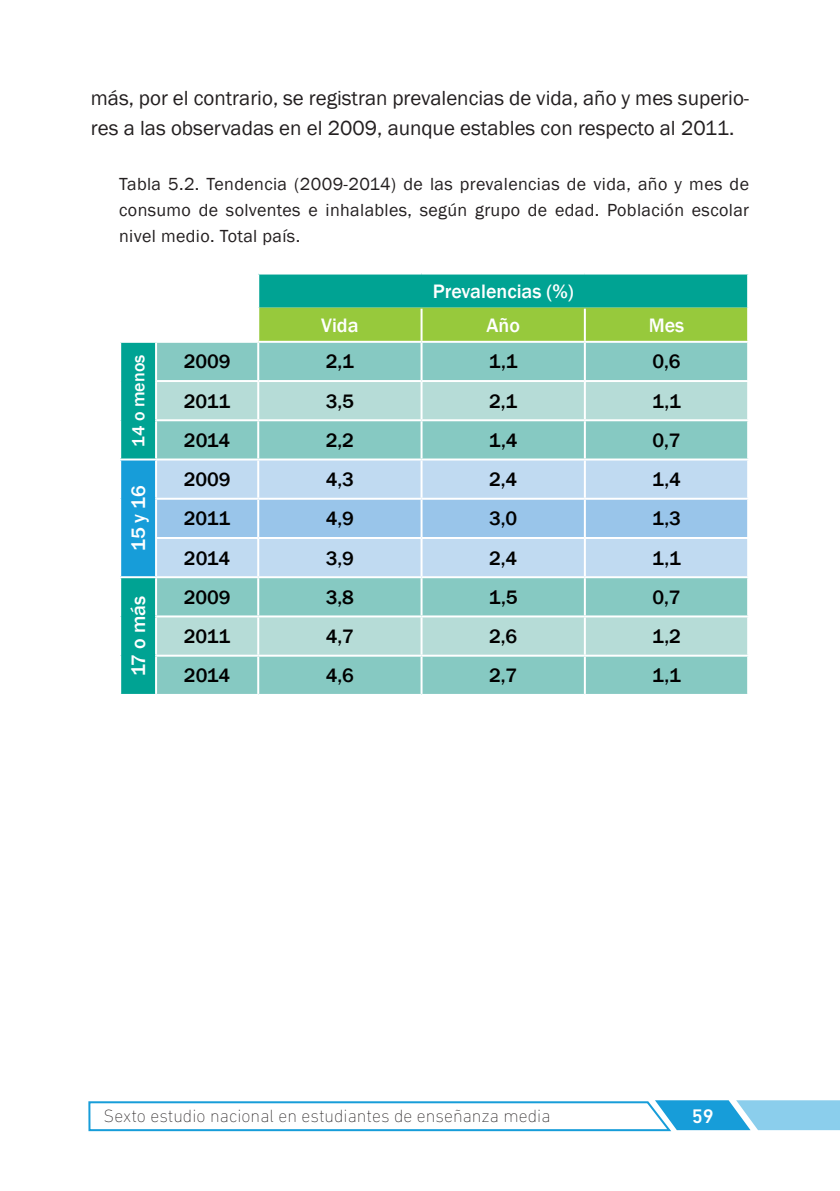
<style>
.page{position:relative;width:840px;height:1191px;background:#fff}
.page>*{position:absolute;margin:0;border:0;box-sizing:border-box;transform-origin:0 0}
.t1{font:21px/30px "Franklin Gothic";color:#231f20}
.t2{font:500 20px "Franklin Gothic";color:#000}
.t3{font:500 20px "Franklin Gothic";color:#fff}
.t4{font:500 20px "DIN Next LT Pro";color:#fff}
.epigrafes{font:18px/26px "Franklin Gothic";letter-spacing:.02em;color:#231f20;text-align:justify}
.t5{font:200 18px "DIN Next LT Pro";color:#231f20}
.t6{font:500 18px "Franklin Gothic";color:#fff}
</style>
<div class="page">
<svg style="left:88px;top:1100px;width:751px;height:32px"></svg>
<div style="left:121px;top:343px;width:34px;height:351px;background:#00a393"></div>
<svg style="left:259px;top:274px;width:487px;height:67px;background:#4eb76a"></svg>
<div style="left:157px;top:343px;width:589px;height:351px;background:#86c9c2"></div>
<svg style="left:157px;top:382px;width:589px;height:272px;background:#9ed2cc"></svg>
<div style="left:120px;top:459px;width:36px;height:118px;background:#179dd9"></div>
<div style="left:157px;top:460px;width:589px;height:116px;background:#c0daf1"></div>
<div style="left:157px;top:500px;width:589px;height:37px;background:#99c5ea"></div>
<hr style="left:257px;top:343px;width:2px;height:37px;background:#fff">
<hr style="left:420px;top:343px;width:2px;height:37px;background:#fff">
<hr style="left:583px;top:343px;width:2px;height:37px;background:#fff">
<hr style="left:155px;top:380px;width:103px;height:2px;background:#fff">
<hr style="left:258px;top:380px;width:163px;height:2px;background:#fff">
<hr style="left:257px;top:382px;width:2px;height:37px;background:#fff">
<hr style="left:421px;top:380px;width:163px;height:2px;background:#fff">
<hr style="left:420px;top:382px;width:2px;height:37px;background:#fff">
<hr style="left:584px;top:380px;width:164px;height:2px;background:#fff">
<hr style="left:583px;top:382px;width:2px;height:37px;background:#fff">
<hr style="left:155px;top:419px;width:103px;height:2px;background:#fff">
<hr style="left:258px;top:419px;width:163px;height:2px;background:#fff">
<hr style="left:257px;top:421px;width:2px;height:37px;background:#fff">
<hr style="left:421px;top:419px;width:163px;height:2px;background:#fff">
<hr style="left:420px;top:421px;width:2px;height:37px;background:#fff">
<hr style="left:584px;top:419px;width:164px;height:2px;background:#fff">
<hr style="left:583px;top:421px;width:2px;height:37px;background:#fff">
<hr style="left:119px;top:458px;width:37px;height:2px;background:#fff">
<hr style="left:119px;top:460px;width:2px;height:39px;background:#fff">
<hr style="left:119px;top:499px;width:2px;height:39px;background:#fff">
<hr style="left:119px;top:538px;width:2px;height:38px;background:#fff">
<hr style="left:156px;top:458px;width:102px;height:2px;background:#fff">
<hr style="left:155px;top:460px;width:2px;height:38px;background:#fff">
<hr style="left:258px;top:458px;width:163px;height:2px;background:#fff">
<hr style="left:257px;top:460px;width:2px;height:38px;background:#fff">
<hr style="left:421px;top:458px;width:163px;height:2px;background:#fff">
<hr style="left:420px;top:460px;width:2px;height:38px;background:#fff">
<hr style="left:584px;top:458px;width:164px;height:2px;background:#fff">
<hr style="left:583px;top:460px;width:2px;height:38px;background:#fff">
<hr style="left:155px;top:498px;width:103px;height:2px;background:#fff">
<hr style="left:155px;top:500px;width:2px;height:37px;background:#fff">
<hr style="left:258px;top:498px;width:163px;height:2px;background:#fff">
<hr style="left:257px;top:500px;width:2px;height:37px;background:#fff">
<hr style="left:421px;top:498px;width:163px;height:2px;background:#fff">
<hr style="left:420px;top:500px;width:2px;height:37px;background:#fff">
<hr style="left:584px;top:498px;width:164px;height:2px;background:#fff">
<hr style="left:583px;top:500px;width:2px;height:37px;background:#fff">
<hr style="left:421px;top:576px;width:163px;height:2px;background:#fff">
<hr style="left:420px;top:578px;width:2px;height:37px;background:#fff">
<hr style="left:583px;top:578px;width:2px;height:37px;background:#fff">
<hr style="left:421px;top:615px;width:163px;height:2px;background:#fff">
<hr style="left:420px;top:617px;width:2px;height:37px;background:#fff">
<hr style="left:583px;top:617px;width:2px;height:37px;background:#fff">
<hr style="left:155px;top:537px;width:103px;height:2px;background:#fff">
<hr style="left:155px;top:539px;width:2px;height:37px;background:#fff">
<hr style="left:258px;top:537px;width:163px;height:2px;background:#fff">
<hr style="left:257px;top:539px;width:2px;height:37px;background:#fff">
<hr style="left:421px;top:537px;width:163px;height:2px;background:#fff">
<hr style="left:420px;top:539px;width:2px;height:37px;background:#fff">
<hr style="left:584px;top:537px;width:164px;height:2px;background:#fff">
<hr style="left:583px;top:539px;width:2px;height:37px;background:#fff">
<hr style="left:421px;top:654px;width:163px;height:2px;background:#fff">
<hr style="left:420px;top:656px;width:2px;height:38px;background:#fff">
<hr style="left:583px;top:656px;width:2px;height:38px;background:#fff">
<hr style="left:119px;top:576px;width:37px;height:2px;background:#fff">
<hr style="left:156px;top:576px;width:102px;height:2px;background:#fff">
<hr style="left:258px;top:576px;width:163px;height:2px;background:#fff">
<hr style="left:257px;top:578px;width:2px;height:37px;background:#fff">
<hr style="left:584px;top:576px;width:164px;height:2px;background:#fff">
<hr style="left:155px;top:615px;width:103px;height:2px;background:#fff">
<hr style="left:258px;top:615px;width:163px;height:2px;background:#fff">
<hr style="left:257px;top:617px;width:2px;height:37px;background:#fff">
<hr style="left:584px;top:615px;width:164px;height:2px;background:#fff">
<hr style="left:155px;top:654px;width:103px;height:2px;background:#fff">
<hr style="left:258px;top:654px;width:163px;height:2px;background:#fff">
<hr style="left:257px;top:656px;width:2px;height:38px;background:#fff">
<hr style="left:584px;top:654px;width:164px;height:2px;background:#fff">
<hr style="left:420px;top:309px;width:2px;height:32px;background:#fff">
<hr style="left:583px;top:309px;width:2px;height:32px;background:#fff">
<p class="t1" style="left:91px;top:84px;width:659px">más, por el contrario, se registran prevalencias de vida, año y mes superio&shy;res a las observadas en el 2009, aunque estables con respecto al 2011.</p>
<p class="epigrafes" style="left:119px;top:171px;width:631px">Tabla 5.2. Tendencia (2009-2014) de las prevalencias de vida, año y mes de consumo de solventes e inhalables, según grupo de edad. Población escolar nivel medio. Total país.</p>
<p class="t3" style="left:432px;top:278px;width:142px">Prevalencias (%)</p>
<p class="t3" style="left:321px;top:313px;width:39px">Vida</p>
<p class="t3" style="left:486px;top:313px;width:35px">Año</p>
<p class="t3" style="left:648px;top:313px;width:37px">Mes</p>
<p class="t6" style="left:127px;top:447px;width:94px;rotate:-90deg">14 o menos</p>
<p class="t2" style="left:183px;top:349px;width:48px">2009</p>
<p class="t2" style="left:325px;top:349px;width:30px">2,1</p>
<p class="t2" style="left:488px;top:349px;width:30px">1,1</p>
<p class="t2" style="left:652px;top:349px;width:30px">0,6</p>
<p class="t2" style="left:184px;top:388px;width:48px">2011</p>
<p class="t2" style="left:325px;top:388px;width:30px">3,5</p>
<p class="t2" style="left:489px;top:388px;width:30px">2,1</p>
<p class="t2" style="left:651px;top:388px;width:30px">1,1</p>
<p class="t2" style="left:184px;top:428px;width:48px">2014</p>
<p class="t2" style="left:325px;top:428px;width:30px">2,2</p>
<p class="t2" style="left:488px;top:428px;width:30px">1,4</p>
<p class="t2" style="left:652px;top:428px;width:30px">0,7</p>
<p class="t3" style="left:126px;top:551px;width:67px;rotate:-90deg">15 y 16</p>
<p class="t2" style="left:183px;top:467px;width:48px">2009</p>
<p class="t2" style="left:325px;top:467px;width:30px">4,3</p>
<p class="t2" style="left:489px;top:467px;width:30px">2,4</p>
<p class="t2" style="left:651px;top:467px;width:30px">1,4</p>
<p class="t2" style="left:184px;top:506px;width:48px">2011</p>
<p class="t2" style="left:325px;top:506px;width:30px">4,9</p>
<p class="t2" style="left:489px;top:506px;width:30px">3,0</p>
<p class="t2" style="left:651px;top:506px;width:30px">1,3</p>
<p class="t2" style="left:184px;top:545px;width:48px">2014</p>
<p class="t2" style="left:325px;top:545px;width:30px">3,9</p>
<p class="t2" style="left:489px;top:545px;width:30px">2,4</p>
<p class="t2" style="left:651px;top:545px;width:30px">1,1</p>
<p class="t3" style="left:126px;top:676px;width:82px;rotate:-90deg">17 o más</p>
<p class="t2" style="left:183px;top:585px;width:48px">2009</p>
<p class="t2" style="left:325px;top:585px;width:30px">3,8</p>
<p class="t2" style="left:488px;top:585px;width:30px">1,5</p>
<p class="t2" style="left:652px;top:585px;width:30px">0,7</p>
<p class="t2" style="left:184px;top:624px;width:48px">2011</p>
<p class="t2" style="left:325px;top:624px;width:30px">4,7</p>
<p class="t2" style="left:489px;top:624px;width:30px">2,6</p>
<p class="t2" style="left:651px;top:624px;width:30px">1,2</p>
<p class="t2" style="left:184px;top:663px;width:48px">2014</p>
<p class="t2" style="left:325px;top:663px;width:30px">4,6</p>
<p class="t2" style="left:489px;top:663px;width:30px">2,7</p>
<p class="t2" style="left:651px;top:663px;width:30px">1,1</p>
<p class="t5" style="left:103px;top:1105px;width:448px">Sexto estudio nacional en estudiantes de enseñanza media</p>
<p class="t4" style="left:691px;top:1104px;width:23px">59</p>
</div>
